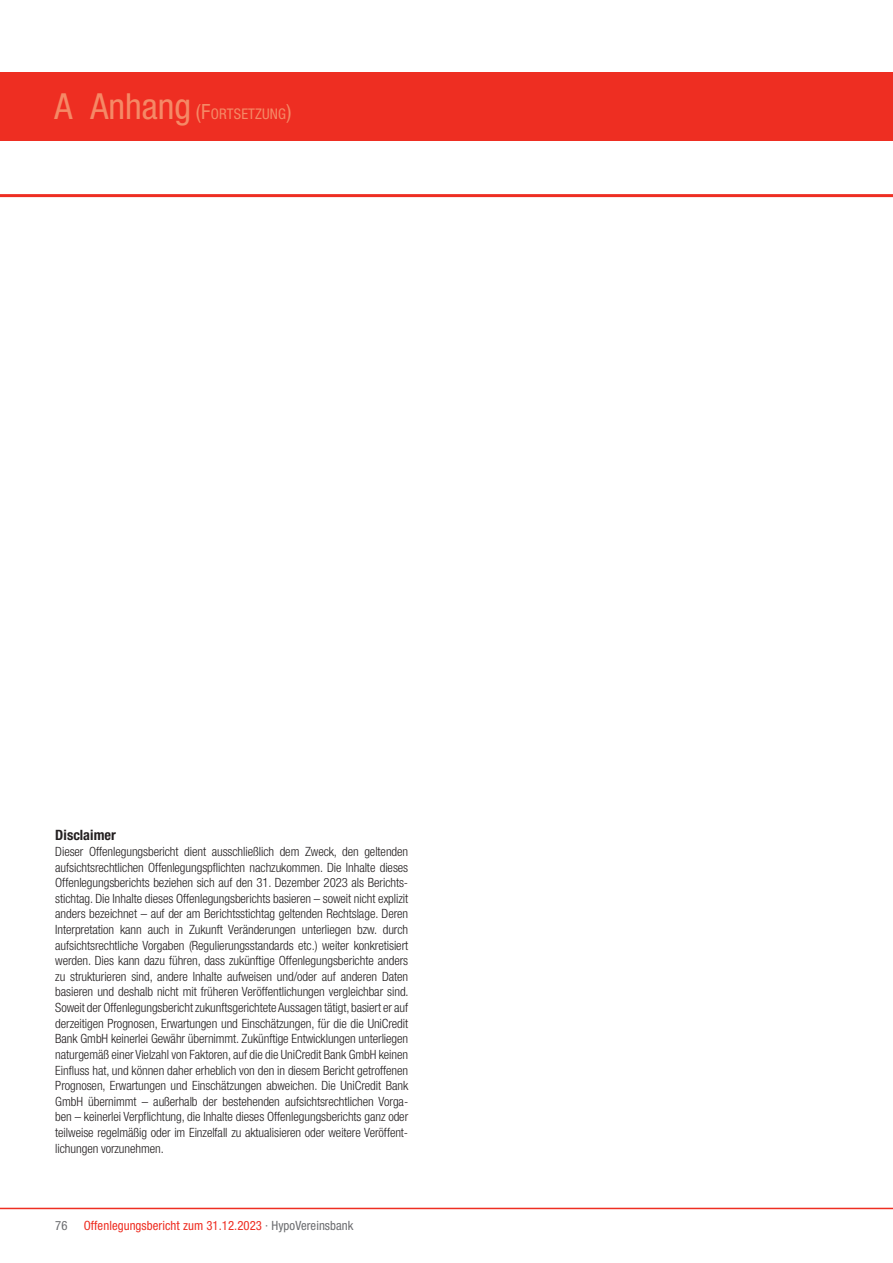
<style>
.page{position:relative;width:893px;height:1263px;background:#fff}
.page>*{position:absolute;margin:0;border:0;box-sizing:border-box;transform-origin:0 0}
.t1{font:condensed 14.7px "Helvetica Neue LT Pro";letter-spacing:.01em;color:#f58966}
.t2{font:700 condensed 14.25px "Helvetica Neue LT Pro";letter-spacing:.005em;color:#231f20}
.t3{font:300 condensed 12.75px/15.6px "Helvetica Neue LT Pro";letter-spacing:-.005em;color:#231f20}
.t4{font:condensed 12.75px "Helvetica Neue LT Pro";letter-spacing:.005em;color:#ee2e22}
.t5{font:condensed 12.75px "Helvetica Neue LT Pro";color:#6c6d70}
.s1{font-size:36px}
.s2{font-size:21px}
.s3{color:#6c6d70}
</style>
<div class="page">
<hr style="left:0;top:1208px;width:893px;height:1px;background:#ee2e22">
<div style="left:0;top:72px;width:893px;height:68px;background:#ee2e22"></div>
<hr style="left:0;top:194px;width:893px;height:3px;background:#ee2e22">
<p class="t1" style="left:55px;top:105px;width:238px"><span class="s1">A Anhang</span> <span class="s2">(F</span>ORTSETZUNG<span class="s2">)</span></p>
<p class="t2" style="left:55px;top:827px;width:62px">Disclaimer</p>
<p class="t3" style="left:55px;top:844px;width:355px">Dieser Offenlegungsbericht dient ausschließlich dem Zweck, den geltenden aufsichtsrechtlichen Offenlegungspflichten nachzukommen. Die Inhalte dieses Offenlegungsberichts beziehen sich auf den 31. Dezember 2023 als Berichts&shy;stichtag. Die Inhalte dieses Offenlegungsberichts basieren – soweit nicht explizit anders bezeichnet – auf der am Berichtsstichtag geltenden Rechtslage. Deren Interpretation kann auch in Zukunft Veränderungen unterliegen bzw. durch aufsichtsrechtliche Vorgaben (Regulierungsstandards etc.) weiter konkretisiert werden. Dies kann dazu führen, dass zukünftige Offenlegungsberichte anders zu strukturieren sind, andere Inhalte aufweisen und/oder auf anderen Daten basieren und deshalb nicht mit früheren Veröffentlichungen vergleichbar sind.<br>Soweit der Offenlegungsbericht zukunftsgerichtete Aussagen tätigt, basiert er auf derzeitigen Prognosen, Erwartungen und Einschätzungen, für die die UniCredit Bank GmbH keinerlei Gewähr übernimmt. Zukünftige Entwicklungen unterliegen naturgemäß einer Vielzahl von Faktoren, auf die die UniCredit Bank GmbH keinen Einfluss hat, und können daher erheblich von den in diesem Bericht getroffenen Prognosen, Erwartungen und Einschätzungen abweichen. Die UniCredit Bank GmbH übernimmt – außerhalb der bestehenden aufsichtsrechtlichen Vorga&shy;ben – keinerlei Verpflichtung, die Inhalte dieses Offenlegungsberichts ganz oder teilweise regelmäßig oder im Einzelfall zu aktualisieren oder weitere Veröffent&shy;lichungen vorzunehmen.</p>
<p class="t5" style="left:55px;top:1217px;width:14px">76</p>
<p class="t4" style="left:84px;top:1217px;width:271px">Offenlegungsbericht zum 31.12.2023 <span class="s3">· HypoVereinsbank</span></p>
</div>
